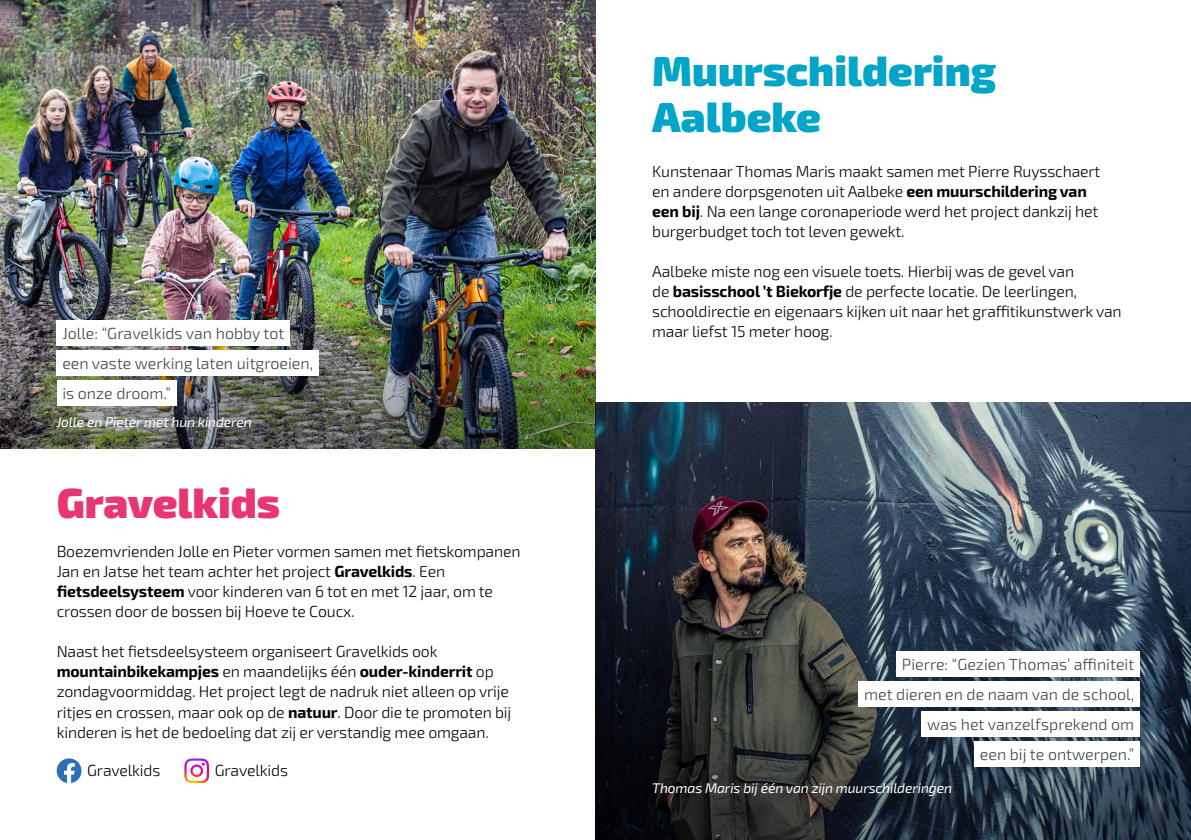
<style>
.page{position:relative;width:1191px;height:840px;background:#fff}
.page>*{position:absolute;margin:0;border:0;box-sizing:border-box;transform-origin:0 0}
.Projecttitel{font:900 42px/46px "Exo 2";color:#00a5c8}
.Projecttitel-2{font:900 42px "Exo 2";color:#e8366f}
.Tekst{font:300 16px/20px "Exo 2";letter-spacing:-.01em;color:#000}
.t1{font:300 16px/30px "Exo 2";color:#394346}
.Foto_info{font:italic 14px "Exo 2";letter-spacing:-.01em;color:#fff}
.s1{font-weight:700}
</style>
<div class="page">
<img style="left:0;top:0;width:595px;height:266px">
<img style="left:595px;top:403px;width:596px;height:272px">
<img style="left:0;top:266px;width:595px;height:182px">
<svg style="left:595px;top:675px;width:596px;height:164px;background:#293137"></svg>
<div style="left:57px;top:320px;width:233px;height:25px;background:#fff"></div>
<div style="left:57px;top:350px;width:262px;height:25px;background:#fff"></div>
<div style="left:57px;top:380px;width:119px;height:25px;background:#fff"></div>
<div style="left:896px;top:651px;width:244px;height:25px;background:#fff"></div>
<div style="left:858px;top:681px;width:282px;height:25px;background:#fff"></div>
<div style="left:921px;top:711px;width:219px;height:25px;background:#fff"></div>
<div style="left:974px;top:741px;width:166px;height:25px;background:#fff"></div>
<svg style="left:57px;top:758px;width:24px;height:24px"></svg>
<svg style="left:184px;top:758px;width:25px;height:24px"></svg>
<p class="t1" style="left:62px;top:317px;width:252px">Jolle: “Gravelkids van hobby tot een vaste werking laten uitgroeien, is onze droom.”</p>
<p class="Foto_info" style="left:57px;top:412px;width:197px">Jolle en Pieter met hun kinderen</p>
<p class="Projecttitel-2" style="left:57px;top:469px;width:225px">Gravelkids</p>
<p class="Tekst" style="left:57px;top:541px;width:465px">Boezemvrienden Jolle en Pieter vormen samen met fietskompanen Jan en Jatse het team achter het project <span class="s1">Gravelkids</span>. Een <span class="s1">fietsdeelsysteem</span> voor kinderen van 6 tot en met 12 jaar, om te crossen door de bossen bij Hoeve te Coucx.</p>
<p class="Tekst" style="left:57px;top:641px;width:456px">Naast het fietsdeelsysteem organiseert Gravelkids ook <span class="s1">mountainbikekampjes</span> en maandelijks één <span class="s1">ouder-kinderrit</span> op zondagvoormiddag. Het project legt de nadruk niet alleen op vrije ritjes en crossen, maar ook op de <span class="s1">natuur</span>. Door die te promoten bij kinderen is het de bedoeling dat zij er verstandig mee omgaan.</p>
<p class="Tekst" style="left:87px;top:759px;width:75px">Gravelkids</p>
<p class="Tekst" style="left:215px;top:759px;width:75px">Gravelkids</p>
<p class="Projecttitel" style="left:652px;top:45px;width:345px">Muurschildering<br>Aalbeke</p>
<p class="Tekst" style="left:652px;top:161px;width:450px">Kunstenaar Thomas Maris maakt samen met Pierre Ruysschaert en andere dorpsgenoten uit Aalbeke <span class="s1">een muurschildering van een bij</span>. Na een lange coronaperiode werd het project dankzij het burgerbudget toch tot leven gewekt.</p>
<p class="Tekst" style="left:652px;top:261px;width:471px">Aalbeke miste nog een visuele toets. Hierbij was de gevel van<br>de <span class="s1">basisschool ’t Biekorfje</span> de perfecte locatie. De leerlingen, schooldirectie en eigenaars kijken uit naar het graffitikunstwerk van maar liefst 15 meter hoog.</p>
<p class="t1" style="left:864px;top:648px;width:272px;text-align:right">Pierre: “Gezien Thomas’ affiniteit<br>met dieren en de naam van de school, was het vanzelfsprekend om<br>een bij te ontwerpen.”</p>
<p class="Foto_info" style="left:652px;top:777px;width:301px">Thomas Maris bij één van zijn muurschilderingen</p>
</div>
